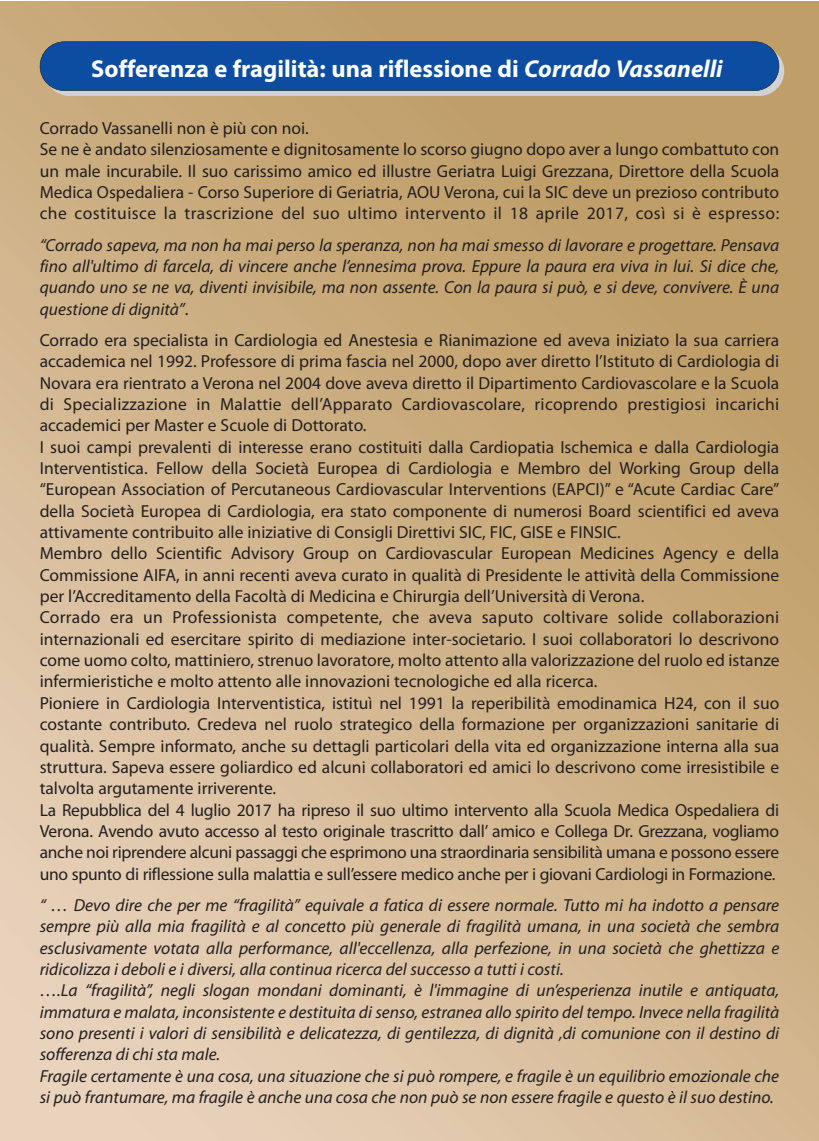
<style>
.page{position:relative;width:819px;height:1141px;background:#fff}
.page>*{position:absolute;margin:0;border:0;box-sizing:border-box;transform-origin:0 0}
.t1{font:700 24.5px "Myriad Pro";color:#fff}
.t2{font:17.5px/21.3px "Myriad Pro";color:#231f20}
.t3{font:italic 17.5px/21.3px "Myriad Pro";color:#231f20;text-align:justify}
.s1{font-style:italic}
.s2{font-style:normal}
</style>
<div class="page">
<img style="left:0;top:2px;width:818px;height:1139px">
<div style="left:45px;top:46px;width:739px;height:50px;background:#d1d2d4;border-radius:25px"></div>
<div style="left:40px;top:42px;width:739px;height:49px;background:#0d4da1;border-radius:25px"></div>
<div style="left:40px;top:41px;width:739px;height:50px;border:1px solid #231f20;border-radius:25px"></div>
<h1 class="t1" style="left:91px;top:60px;width:633px">Sofferenza e fragilità: una riflessione di <span class="s1">Corrado Vassanelli</span></h1>
<p class="t2" style="left:40px;top:118px;width:741px">Corrado Vassanelli non è più con noi.<br>Se ne è andato silenziosamente e dignitosamente lo scorso giugno dopo aver a lungo combattuto con un male incurabile. Il suo carissimo amico ed illustre Geriatra Luigi Grezzana, Direttore della Scuola Medica Ospedaliera - Corso Superiore di Geriatria, AOU Verona, cui la SIC deve un prezioso contributo che costituisce la trascrizione del suo ultimo intervento il 18 aprile 2017, così si è espresso:</p>
<p class="t3" style="left:40px;top:235px;width:741px">“Corrado sapeva, ma non ha mai perso la speranza, non ha mai smesso di lavorare e progettare. Pensava fino all'ultimo di farcela, di vincere anche l’ennesima prova. Eppure la paura era viva in lui. Si dice che, quando uno se ne va, diventi invisibile, ma non assente. Con la paura si può, e si deve, convivere. È una questione di dignità”<span class="s2">.</span></p>
<p class="t2" style="left:40px;top:330px;width:741px">Corrado era specialista in Cardiologia ed Anestesia e Rianimazione ed aveva iniziato la sua carriera accademica nel 1992. Professore di prima fascia nel 2000, dopo aver diretto l’Istituto di Cardiologia di Novara era rientrato a Verona nel 2004 dove aveva diretto il Dipartimento Cardiovascolare e la Scuola di Specializzazione in Malattie dell’Apparato Cardiovascolare, ricoprendo prestigiosi incarichi accademici per Master e Scuole di Dottorato.<br>I suoi campi prevalenti di interesse erano costituiti dalla Cardiopatia Ischemica e dalla Cardiologia Interventistica. Fellow della Società Europea di Cardiologia e Membro del Working Group della “European Association of Percutaneous Cardiovascular Interventions (EAPCI)” e “Acute Cardiac Care” della Società Europea di Cardiologia, era stato componente di numerosi Board scientifici ed aveva attivamente contribuito alle iniziative di Consigli Direttivi SIC, FIC, GISE e FINSIC.<br>Membro dello Scientific Advisory Group on Cardiovascular European Medicines Agency e della Commissione AIFA, in anni recenti aveva curato in qualità di Presidente le attività della Commissione per l’Accreditamento della Facoltà di Medicina e Chirurgia dell’Università di Verona.<br>Corrado era un Professionista competente, che aveva saputo coltivare solide collaborazioni internazionali ed esercitare spirito di mediazione inter-societario. I suoi collaboratori lo descrivono come uomo colto, mattiniero, strenuo lavoratore, molto attento alla valorizzazione del ruolo ed istanze infermieristiche e molto attento alle innovazioni tecnologiche ed alla ricerca.<br>Pioniere in Cardiologia Interventistica, istituì nel 1991 la reperibilità emodinamica H24, con il suo costante contributo. Credeva nel ruolo strategico della formazione per organizzazioni sanitarie di qualità. Sempre informato, anche su dettagli particolari della vita ed organizzazione interna alla sua struttura. Sapeva essere goliardico ed alcuni collaboratori ed amici lo descrivono come irresistibile e talvolta argutamente irriverente.<br>La Repubblica del 4 luglio 2017 ha ripreso il suo ultimo intervento alla Scuola Medica Ospedaliera di Verona. Avendo avuto accesso al testo originale trascritto dall’ amico e Collega Dr. Grezzana, vogliamo anche noi riprendere alcuni passaggi che esprimono una straordinaria sensibilità umana e possono essere uno spunto di riflessione sulla malattia e sull’essere medico anche per i giovani Cardiologi in Formazione.</p>
<p class="t3" style="left:40px;top:895px;width:741px;text-align:left">“ … Devo dire che per me “fragilità” equivale a fatica di essere normale. Tutto mi ha indotto a pensare sempre più alla mia fragilità e al concetto più generale di fragilità umana, in una società che sembra esclusivamente votata alla performance, all'eccellenza, alla perfezione, in una società che ghettizza e ridicolizza i deboli e i diversi, alla continua ricerca del successo a tutti i costi.<br>….La “fragilità”, negli slogan mondani dominanti, è l'immagine di un’esperienza inutile e antiquata, immatura e malata, inconsistente e destituita di senso, estranea allo spirito del tempo. Invece nella fragilità sono presenti i valori di sensibilità e delicatezza, di gentilezza, di dignità ,di comunione con il destino di sofferenza di chi sta male.<br>Fragile certamente è una cosa, una situazione che si può rompere, e fragile è un equilibrio emozionale che si può frantumare, ma fragile è anche una cosa che non può se non essere fragile e questo è il suo destino.</p>
</div>
